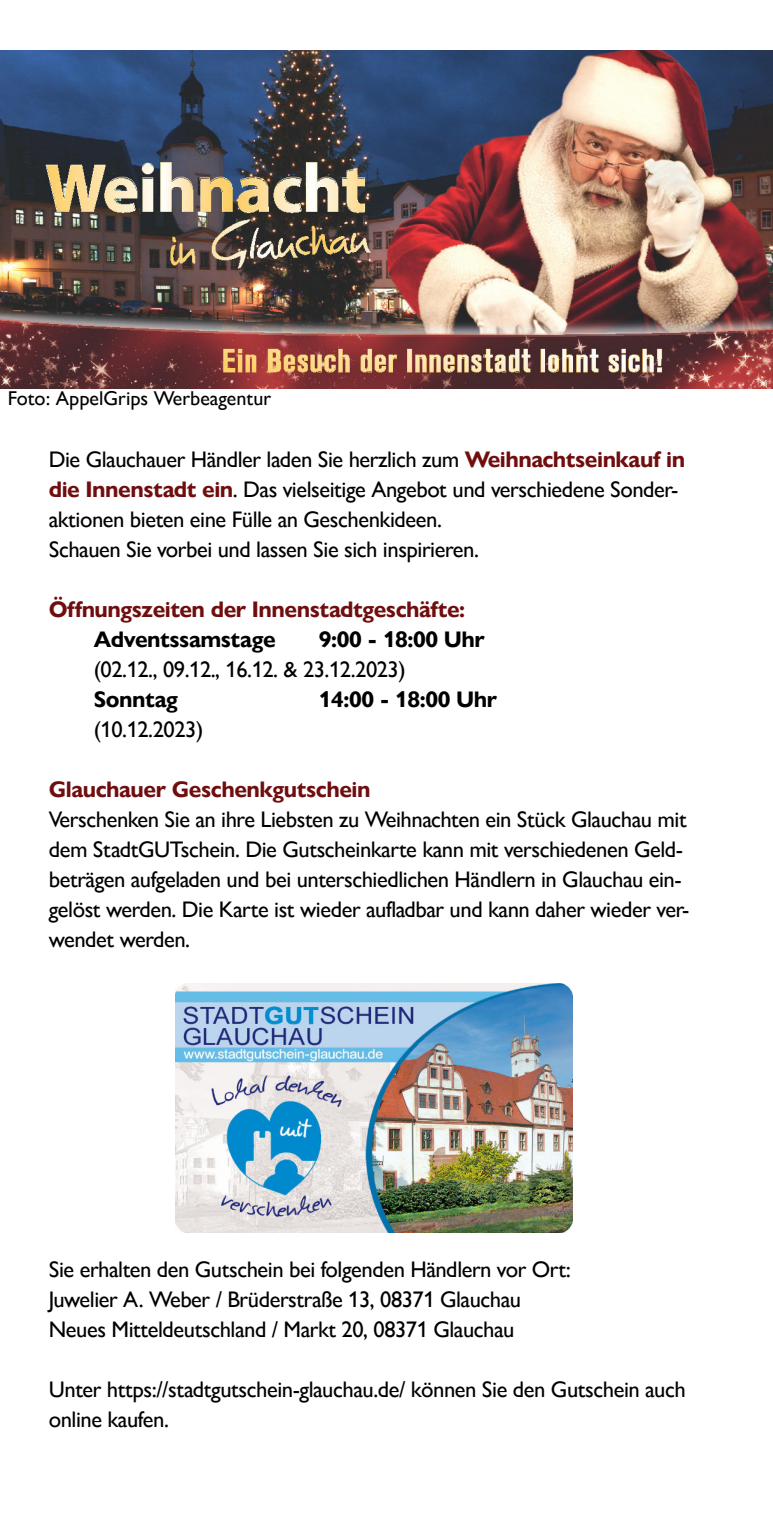
<style>
.page{position:relative;width:773px;height:1517px;background:#fff}
.page>*{position:absolute;margin:0;border:0;box-sizing:border-box;transform-origin:0 0}
.t1{font:22.5px/30px "Gill Sans Nova";letter-spacing:-.02em;color:#000}
.t2{font:700 22.5px "Gill Sans Nova";letter-spacing:-.02em;color:#700e0f}
.t3{font:700 22.5px "Gill Sans Nova";letter-spacing:-.02em;color:#000}
.t4{font:20px "Gill Sans Nova";color:#000}
.s1{font-weight:700;color:#700e0f}
</style>
<div class="page">
<img style="left:0;top:50px;width:772px;height:338px">
<img style="left:175px;top:983px;width:397px;height:249px">
<p class="t4" style="left:8px;top:392px;width:265px">Foto: AppelGrips Werbeagentur</p>
<p class="t1" style="left:49px;top:447px;width:637px">Die Glauchauer Händler laden Sie herzlich zum <span class="s1">Weihnachtseinkauf in die Innenstadt ein</span>. Das vielseitige Angebot und verschiedene Sonder&shy;aktionen bieten eine Fülle an Geschenkideen.<br>Schauen Sie vorbei und lassen Sie sich inspirieren.</p>
<p class="t2" style="left:49px;top:601px;width:418px">Öffnungszeiten der Innenstadtgeschäfte:</p>
<p class="t3" style="left:94px;top:631px;width:183px">Adventssamstage</p>
<p class="t3" style="left:319px;top:631px;width:167px">9:00 - 18:00 Uhr</p>
<p class="t1" style="left:94px;top:657px;width:313px">(02.12., 09.12., 16.12. &amp; 23.12.2023)</p>
<p class="t3" style="left:94px;top:691px;width:86px">Sonntag</p>
<p class="t3" style="left:319px;top:691px;width:180px">14:00 - 18:00 Uhr</p>
<p class="t1" style="left:94px;top:717px;width:111px">(10.12.2023)</p>
<p class="t2" style="left:49px;top:781px;width:323px">Glauchauer Geschenkgutschein</p>
<p class="t1" style="left:49px;top:807px;width:642px">Verschenken Sie an ihre Liebsten zu Weihnachten ein Stück Glauchau mit dem StadtGUTschein. Die Gutscheinkarte kann mit verschiedenen Geld&shy;beträgen aufgeladen und bei unterschiedlichen Händlern in Glauchau ein&shy;gelöst werden. Die Karte ist wieder aufladbar und kann daher wieder ver&shy;wendet werden.</p>
<p class="t1" style="left:49px;top:1257px;width:523px">Sie erhalten den Gutschein bei folgenden Händlern vor Ort:<br>Juwelier A. Weber / Brüderstraße 13, 08371 Glauchau<br>Neues Mitteldeutschland / Markt 20, 08371 Glauchau</p>
<p class="t1" style="left:49px;top:1377px;width:638px">Unter https://stadtgutschein-glauchau.de/ können Sie den Gutschein auch online kaufen.</p>
</div>
